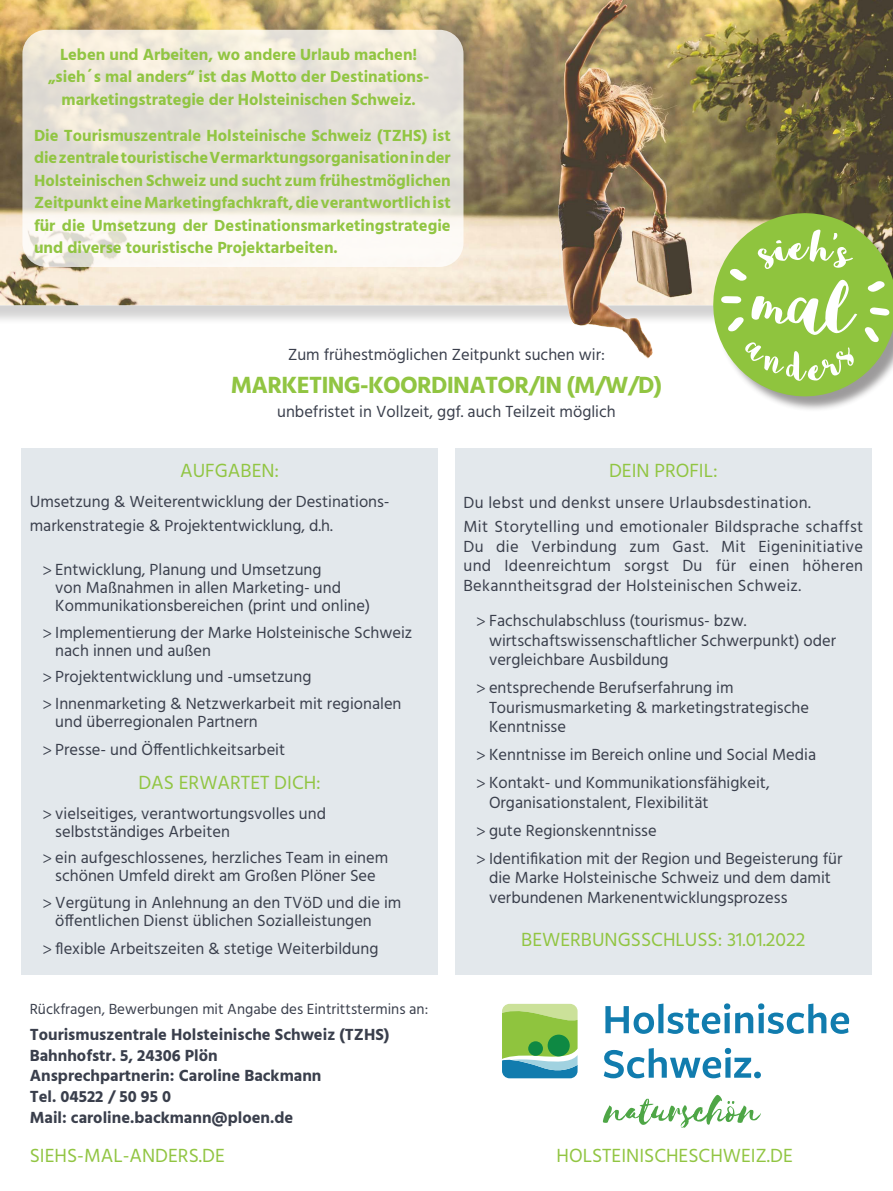
<style>
.page{position:relative;width:893px;height:1191px;background:#fff}
.page>*{position:absolute;margin:0;border:0;box-sizing:border-box;transform-origin:0 0}
.Überschrift_Jobbezei{font:700 24px "Hind";letter-spacing:-.03em;color:#91c542}
.Überschrift_Fließtex{font:19.5px "Hind";color:#91c542}
.Fließtext{font:16.5px/19.5px "Hind";color:#3a3f4c}
.Fließtext-2{font:700 16.5px/22.5px "Hind";color:#91c542;text-align:justify}
.Fließtext-3{font:700 16.5px "Hind";color:#3a3f4c}
.Fließtext-4{font:16.5px "Hind";letter-spacing:.02em;color:#3a3f4c}
.Fließtext-5{font:15px "Hind";color:#3a3f4c}
.s1{font-family:"Myriad Pro"}
</style>
<div class="page">
<img style="left:0;top:0;width:893px;height:359px">
<div style="left:21px;top:448px;width:417px;height:527px;background:#e3e8ec"></div>
<div style="left:455px;top:448px;width:417px;height:527px;background:#e3e8ec"></div>
<svg style="left:22px;top:30px;width:441px;height:237px;fill:#e6e3d9"></svg>
<svg style="left:701px;top:201px;width:192px;height:207px"></svg>
<svg style="left:604px;top:1048px;width:157px;height:30px"></svg>
<svg style="left:605px;top:1003px;width:244px;height:31px"></svg>
<svg style="left:603px;top:1094px;width:158px;height:34px"></svg>
<svg style="left:502px;top:1003px;width:76px;height:75px;background:#8dc27f"></svg>
<div style="left:548px;top:1034px;width:22px;height:22px;background:#0e8943;border-radius:50%"></div>
<div style="left:528px;top:1041px;width:15px;height:14px;background:#0e8943;border-radius:50%"></div>
<p class="Fließtext-2" style="left:60px;top:43px;width:359px">Leben und Arbeiten, wo andere Urlaub machen!</p>
<p class="Fließtext-2" style="left:48px;top:65px;width:383px;text-align:center">„sieh´s mal anders“ ist das Motto der Destinations&shy;marketingstrategie der Holsteinischen Schweiz.</p>
<p class="Fließtext-2" style="left:34px;top:124px;width:418px">Die Tourismuszentrale Holsteinische Schweiz (TZHS) ist die zentrale touristische Vermarktungsorganisation in der Holsteinischen Schweiz und sucht zum frühestmöglichen Zeitpunkt eine Marketingfachkraft, die verantwortlich ist für die Umsetzung der Destinationsmarketingstrategie und diverse touristische Projektarbeiten.</p>
<p class="Fließtext" style="left:288px;top:346px;width:318px">Zum frühestmöglichen Zeitpunkt suchen wir:</p>
<p class="Überschrift_Jobbezei" style="left:231px;top:371px;width:433px">MARKETING-KOORDINATOR/IN (M/W/D)</p>
<p class="Fließtext" style="left:277px;top:403px;width:340px">unbefristet in Vollzeit, ggf. auch Teilzeit möglich</p>
<p class="Überschrift_Fließtex" style="left:180px;top:458px;width:101px">AUFGABEN:</p>
<p class="Fließtext" style="left:30px;top:490px;width:361px;line-height:24px">Umsetzung &amp; Weiterentwicklung der Destinations&shy;markenstrategie &amp; Projektentwicklung, d.h.</p>
<p class="Fließtext" style="left:55px;top:562px;width:316px;line-height:18px;text-indent:-13px"><span class="s1">&gt;</span> Entwicklung, Planung und Umsetzung<br>von Maßnahmen in allen Marketing- und<br>Kommunikationsbereichen (print und online)</p>
<p class="Fließtext" style="left:55px;top:624px;width:359px;line-height:18px;text-indent:-13px"><span class="s1">&gt;</span> Implementierung der Marke Holsteinische Schweiz nach innen und außen</p>
<p class="Fließtext" style="left:43px;top:668px;width:270px"><span class="s1">&gt;</span> Projektentwicklung und -umsetzung</p>
<p class="Fließtext" style="left:55px;top:695px;width:348px;line-height:18px;text-indent:-13px"><span class="s1">&gt;</span> Innenmarketing &amp; Netzwerkarbeit mit regionalen und überregionalen Partnern</p>
<p class="Fließtext" style="left:43px;top:740px;width:244px"><span class="s1">&gt;</span> Presse- und Öffentlichkeitsarbeit</p>
<p class="Überschrift_Fließtex" style="left:138px;top:769px;width:184px">DAS ERWARTET DICH:</p>
<p class="Fließtext" style="left:55px;top:805px;width:272px;line-height:18px;text-indent:-13px"><span class="s1">&gt;</span> vielseitiges, verantwortungsvolles und selbstständiges Arbeiten</p>
<p class="Fließtext" style="left:43px;top:849px;width:347px;line-height:18px;text-align:center"><span class="s1">&gt;</span> ein aufgeschlossenes, herzliches Team in einem schönen Umfeld direkt am Großen Plöner See</p>
<p class="Fließtext" style="left:55px;top:894px;width:348px;line-height:18px;text-indent:-13px"><span class="s1">&gt;</span> Vergütung in Anlehnung an den TVöD und die im öffentlichen Dienst üblichen Sozialleistungen</p>
<p class="Fließtext" style="left:43px;top:939px;width:337px"><span class="s1">&gt;</span> flexible Arbeitszeiten &amp; stetige Weiterbildung</p>
<p class="Fließtext-5" style="left:30px;top:999px;width:400px">Rückfragen, Bewerbungen mit Angabe des Eintrittstermins an:</p>
<p class="Fließtext-3" style="left:30px;top:1024px;width:361px">Tourismuszentrale Holsteinische Schweiz (TZHS)</p>
<p class="Fließtext-3" style="left:30px;top:1045px;width:189px">Bahnhofstr. 5, 24306 Plön</p>
<p class="Fließtext-3" style="left:30px;top:1066px;width:293px">Ansprechpartnerin: Caroline Backmann</p>
<p class="Fließtext-3" style="left:30px;top:1086px;width:143px">Tel. 04522 / 50 95 0</p>
<p class="Fließtext-3" style="left:30px;top:1107px;width:265px">Mail: caroline.backmann@ploen.de</p>
<p class="Überschrift_Fließtex" style="left:609px;top:458px;width:110px">DEIN PROFIL:</p>
<p class="Fließtext-4" style="left:463px;top:492px;width:349px">Du lebst und denkst unsere Urlaubsdestination.</p>
<p class="Fließtext" style="left:463px;top:518px;width:401px;text-align:justify">Mit Storytelling und emotionaler Bildsprache schaffst Du die Verbindung zum Gast. Mit Eigeninitiative und Ideenreichtum sorgst Du für einen höheren Bekanntheitsgrad der Holsteinischen Schweiz.</p>
<p class="Fließtext" style="left:489px;top:612px;width:349px;text-indent:-13px"><span class="s1">&gt;</span> Fachschulabschluss (tourismus- bzw. wirtschaftswissenschaftlicher Schwerpunkt) oder vergleichbare Ausbildung</p>
<p class="Fließtext" style="left:489px;top:679px;width:321px;text-indent:-13px"><span class="s1">&gt;</span> entsprechende Berufserfahrung im<br>Tourismusmarketing &amp; marketingstrategische<br>Kenntnisse</p>
<p class="Fließtext" style="left:476px;top:746px;width:341px"><span class="s1">&gt;</span> Kenntnisse im Bereich online und Social Media</p>
<p class="Fließtext" style="left:489px;top:774px;width:282px;text-indent:-13px"><span class="s1">&gt;</span> Kontakt- und Kommunikationsfähigkeit,<br>Organisationstalent, Flexibilität</p>
<p class="Fließtext" style="left:476px;top:821px;width:182px"><span class="s1">&gt;</span> gute Regionskenntnisse</p>
<p class="Fließtext" style="left:489px;top:849px;width:355px;text-indent:-13px"><span class="s1">&gt;</span> Identifikation mit der Region und Begeisterung für die Marke Holsteinische Schweiz und dem damit verbundenen Markenentwicklungsprozess</p>
<p class="Überschrift_Fließtex" style="left:521px;top:926px;width:286px">BEWERBUNGSSCHLUSS: 31.01.2022</p>
<p class="Überschrift_Fließtex" style="left:30px;top:1142px;width:197px">SIEHS-MAL-ANDERS.DE</p>
<p class="Überschrift_Fließtex" style="left:556px;top:1142px;width:238px">HOLSTEINISCHESCHWEIZ.DE</p>
</div>
